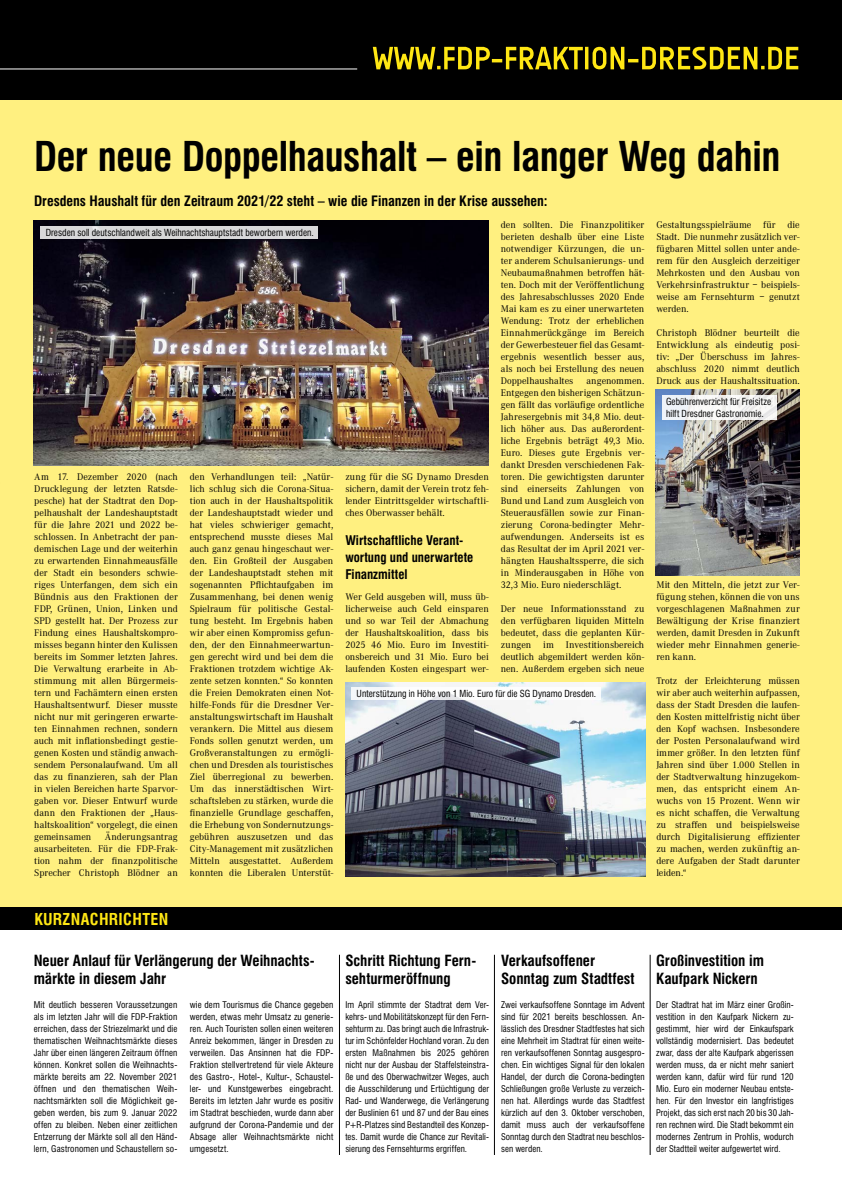
<style>
.page{position:relative;width:842px;height:1191px;background:#fff080}
.page>*{position:absolute;margin:0;border:0;box-sizing:border-box;transform-origin:0 0}
.t1{font:700 condensed 40px "Swiss 721 BT";letter-spacing:-.01em;color:#000}
.t2{font:700 condensed 16px "Swiss 721 BT";letter-spacing:.025em;color:#ffe714}
.t3{font:700 condensed 15px/18px "Swiss 721 BT";color:#000}
.t4{font:700 condensed 14px "Swiss 721 BT";color:#000}
.t5{font:700 condensed 13px/17px "Swiss 721 BT";color:#000}
.t6{font:10px/12px "Corporate A";color:#000;text-align:justify}
.t7{font:condensed 9.5px/12px "Swiss 721 BT";letter-spacing:.005em;color:#000}
.t8{font:condensed 9px/12px "Swiss 721 BT";letter-spacing:.01em;color:#000;text-align:justify}
</style>
<div class="page">
<div style="left:0;top:909px;width:842px;height:282px;background:#fff"></div>
<div style="left:0;top:0;width:842px;height:99px;background:#000"></div>
<hr style="left:0;top:68px;width:357px;height:1px;background:#fff">
<svg style="left:373px;top:47px;width:425px;height:22px"></svg>
<hr style="left:339px;top:954px;width:1px;height:201px;background:#000">
<hr style="left:494px;top:954px;width:1px;height:201px;background:#000">
<div style="left:0;top:907px;width:842px;height:23px;background:#000"></div>
<img style="left:34px;top:221px;width:455px;height:244px">
<div style="left:40px;top:226px;width:278px;height:13px;background:#d8d8d9"></div>
<hr style="left:650px;top:954px;width:1px;height:201px;background:#000">
<img style="left:345px;top:682px;width:300px;height:194px">
<div style="left:351px;top:687px;width:250px;height:13px;background:#fff"></div>
<img style="left:656px;top:390px;width:143px;height:185px">
<div style="left:662px;top:395px;width:115px;height:25px;background:linear-gradient(to right,#f2f5fa,#f5f2ef)"></div>
<h1 class="t1" style="left:34px;top:133px;width:748px">Der neue Doppelhaushalt – ein langer Weg dahin</h1>
<h3 class="t4" style="left:34px;top:193px;width:515px">Dresdens Haushalt für den Zeitraum 2021/22 steht – wie die Finanzen in der Krise aussehen:</h3>
<p class="t7" style="left:46px;top:227px;width:270px">Dresden soll deutschlandweit als Weihnachtshauptstadt beworbern werden.</p>
<p class="t6" style="left:501px;top:219px;width:145px">den sollten. Die Finanzpolitiker berieten deshalb über eine Liste notwendiger Kürzungen, die un&shy;ter anderem Schulsanierungs- und Neubaumaßnahmen betroffen hät&shy;ten. Doch mit der Veröffentlichung des Jahresabschlusses 2020 Ende Mai kam es zu einer unerwarteten Wendung: Trotz der erheblichen Einnahmerückgänge im Bereich der Gewerbesteuer fiel das Gesamt&shy;ergebnis wesentlich besser aus, als noch bei Erstellung des neuen Doppelhaushaltes</p>
<p class="t6" style="left:501px;top:375px;width:145px;text-indent:86px">angenommen.<br>Entgegen den bisherigen Schätzun&shy;gen fällt das vorläufige ordentliche Jahresergebnis mit 34,8 Mio. deut&shy;lich höher aus. Das außerordent&shy;liche Ergebnis beträgt 49,3 Mio.<br>Euro. Dieses gute Ergebnis ver&shy;dankt Dresden verschiedenen Fak&shy;toren. Die gewichtigsten darunter sind einerseits Zahlungen von Bund und Land zum Ausgleich von Steuerausfällen sowie zur Finan&shy;zierung Corona-bedingter Mehr&shy;aufwendungen. Anderseits ist es das Resultat der im April 2021 ver&shy;hängten Haushaltssperre, die sich in Minderausgaben in Höhe von 32,3 Mio. Euro niederschlägt.</p>
<p class="t6" style="left:501px;top:603px;width:145px">Der neue Informationsstand zu den verfügbaren liquiden Mitteln bedeutet, dass die geplanten Kür&shy;zungen im Investitionsbereich deutlich abgemildert werden kön&shy;nen. Außerdem ergeben sich neue</p>
<p class="t6" style="left:34px;top:471px;width:145px">Am 17. Dezember 2020 (nach Drucklegung der letzten Ratsde&shy;pesche) hat der Stadtrat den Dop&shy;pelhaushalt der Landeshauptstadt für die Jahre 2021 und 2022 be&shy;schlossen. In Anbetracht der pan&shy;demischen Lage und der weiterhin zu erwartenden Einnahmeausfälle der Stadt ein besonders schwie&shy;riges Unterfangen, dem sich ein Bündnis aus den Fraktionen der FDP, Grünen, Union, Linken und SPD gestellt hat. Der Prozess zur Findung eines Haushaltskompro&shy;misses begann hinter den Kulissen bereits im Sommer letzten Jahres.<br>Die Verwaltung erarbeite in Ab&shy;stimmung mit allen Bürgermeis&shy;tern und Fachämtern einen ersten Haushaltsentwurf. Dieser musste nicht nur mit geringeren erwarte&shy;ten Einnahmen rechnen, sondern auch mit inflationsbedingt gestie&shy;genen Kosten und ständig anwach&shy;sendem Personalaufwand. Um all das zu finanzieren, sah der Plan in vielen Bereichen harte Sparvor&shy;gaben vor. Dieser Entwurf wurde dann den Fraktionen der „Haus&shy;haltskoalition“ vorgelegt, die einen gemeinsamen</p>
<p class="t6" style="left:190px;top:471px;width:145px">den Verhandlungen teil: „Natür&shy;lich schlug sich die Corona-Situa&shy;tion auch in der Haushaltspolitik der Landeshauptstadt wieder und hat vieles schwieriger gemacht, entsprechend musste dieses Mal auch ganz genau hingeschaut wer&shy;den. Ein Großteil der Ausgaben der Landeshauptstadt stehen mit sogenannten Pflichtaufgaben im Zusammenhang, bei denen wenig Spielraum für politische Gestal&shy;tung besteht. Im Ergebnis haben wir aber einen Kompromiss gefun&shy;den, der den Einnahmeerwartun&shy;gen gerecht wird und bei dem die Fraktionen trotzdem wichtige Ak&shy;zente setzen konnten.“ So konnten die Freien Demokraten einen Not&shy;hilfe-Fonds für die Dresdner Ver&shy;anstaltungswirtschaft im Haushalt verankern. Die Mittel aus diesem Fonds sollen genutzt werden, um Großveranstaltungen zu ermögli&shy;chen und Dresden als touristisches Ziel überregional zu bewerben.<br>Um das innerstädtischen Wirt&shy;schaftsleben zu stärken, wurde die finanzielle Grundlage geschaffen, die Erhebung von Sondernutzungs&shy;gebühren auszusetzen und das City-Management mit zusätzlichen Mitteln ausgestattet. Außerdem konnten die Liberalen Unterstüt-</p>
<p class="t6" style="left:345px;top:471px;width:145px">zung für die SG Dynamo Dresden sichern, damit der Verein trotz feh&shy;lender Eintrittsgelder wirtschaftli&shy;ches Oberwasser behält.</p>
<h3 class="t5" style="left:345px;top:532px;width:130px">Wirtschaftliche Verant&shy;wortung und unerwartete<br>Finanzmittel</h3>
<p class="t6" style="left:345px;top:591px;width:145px">Wer Geld ausgeben will, muss üb&shy;licherweise auch Geld einsparen und so war Teil der Abmachung der Haushaltskoalition, dass bis 2025 46 Mio. Euro im Investiti&shy;onsbereich und 31 Mio. Euro bei laufenden Kosten eingespart wer-</p>
<p class="t7" style="left:357px;top:687px;width:241px">Unterstützung in Höhe von 1 Mio. Euro für die SG Dynamo Dresden.</p>
<p class="t6" style="left:34px;top:831px;width:145px;text-indent:71px">Änderungsantrag ausarbeiteten. Für die FDP-Frak&shy;tion nahm der finanzpolitische Sprecher Christoph Blödner an</p>
<p class="t6" style="left:656px;top:219px;width:145px">Gestaltungsspielräume für die Stadt. Die nunmehr zusätzlich ver&shy;fügbaren Mittel sollen unter ande&shy;rem für den Ausgleich derzeitiger Mehrkosten und den Ausbau von Verkehrsinfrastruktur – beispiels&shy;weise am Fernsehturm – genutzt werden.</p>
<p class="t6" style="left:656px;top:327px;width:145px">Christoph Blödner beurteilt die Entwicklung als eindeutig posi&shy;tiv: „Der Überschuss im Jahres&shy;abschluss 2020 nimmt deutlich Druck aus der Haushaltssituation.</p>
<p class="t7" style="left:666px;top:395px;width:107px">Gebührenverzicht für Freisitze hilft Dresdner Gastronomie.</p>
<p class="t6" style="left:656px;top:579px;width:145px">Mit den Mitteln, die jetzt zur Ver&shy;fügung stehen, können die von uns vorgeschlagenen Maßnahmen zur Bewältigung der Krise finanziert werden, damit Dresden in Zukunft wieder mehr Einnahmen generie&shy;ren kann.</p>
<p class="t6" style="left:656px;top:675px;width:145px">Trotz der Erleichterung müssen wir aber auch weiterhin aufpassen, dass der Stadt Dresden die laufen&shy;den Kosten mittelfristig nicht über den Kopf wachsen. Insbesondere der Posten Personalaufwand wird immer größer. In den letzten fünf Jahren sind über 1.000 Stellen in der Stadtverwaltung hinzugekom&shy;men, das entspricht einem An&shy;wuchs von 15 Prozent. Wenn wir es nicht schaffen, die Verwaltung zu straffen und beispielsweise durch Digitalisierung effizienter zu machen, werden zukünftig an&shy;dere Aufgaben der Stadt darunter leiden.“</p>
<h2 class="t2" style="left:34px;top:909px;width:136px">KURZNACHRICHTEN</h2>
<h3 class="t3" style="left:34px;top:951px;width:282px">Neuer Anlauf für Verlängerung der Weihnachts&shy;märkte in diesem Jahr</h3>
<p class="t8" style="left:190px;top:999px;width:145px">wie dem Tourismus die Chance gegeben werden, etwas mehr Umsatz zu generie&shy;ren. Auch Touristen sollen einen weiteren Anreiz bekommen, länger in Dresden zu verweilen. Das Ansinnen hat die FDP-Fraktion stellvertretend für viele Akteure des Gastro-, Hotel-, Kultur-, Schaustel&shy;ler- und Kunstgewerbes eingebracht.<br>Bereits im letzten Jahr wurde es positiv im Stadtrat beschieden, wurde dann aber aufgrund der Corona-Pandemie und der Absage aller Weihnachtsmärkte nicht umgesetzt.</p>
<p class="t8" style="left:34px;top:999px;width:145px">Mit deutlich besseren Voraussetzungen als im letzten Jahr will die FDP-Fraktion erreichen, dass der Striezelmarkt und die thematischen Weihnachtsmärkte dieses Jahr über einen längeren Zeitraum öffnen können. Konkret sollen die Weihnachts&shy;märkte bereits am 22. November 2021 öffnen und den thematischen Weih&shy;nachtsmärkten soll die Möglichkeit ge&shy;geben werden, bis zum 9. Januar 2022 offen zu bleiben. Neben einer zeitlichen Entzerrung der Märkte soll all den Händ&shy;lern, Gastronomen und Schaustellern so-</p>
<h3 class="t3" style="left:345px;top:951px;width:132px">Schritt Richtung Fern&shy;sehturmeröffnung</h3>
<p class="t8" style="left:345px;top:999px;width:145px">Im April stimmte der Stadtrat dem Ver&shy;kehrs- und Mobilitätskonzept für den Fern&shy;sehturm zu. Das bringt auch die Infrastruk&shy;tur im Schönfelder Hochland voran. Zu den ersten Maßnahmen bis 2025 gehören nicht nur der Ausbau der Staffelsteinstra&shy;ße und des Oberwachwitzer Weges, auch die Ausschilderung und Ertüchtigung der Rad- und Wanderwege, die Verlängerung der Buslinien 61 und 87 und der Bau eines P+R-Platzes sind Bestandteil des Konzep&shy;tes. Damit wurde die Chance zur Revitali&shy;sierung des Fernsehturms ergriffen.</p>
<h3 class="t3" style="left:501px;top:951px;width:135px">Verkaufsoffener<br>Sonntag zum Stadtfest</h3>
<p class="t8" style="left:501px;top:999px;width:145px">Zwei verkaufsoffene Sonntage im Advent sind für 2021 bereits beschlossen. An&shy;lässlich des Dresdner Stadtfestes hat sich eine Mehrheit im Stadtrat für einen weite&shy;ren verkaufsoffenen Sonntag ausgespro&shy;chen. Ein wichtiges Signal für den lokalen Handel, der durch die Corona-bedingten Schließungen große Verluste zu verzeich&shy;nen hat. Allerdings wurde das Stadtfest kürzlich auf den 3. Oktober verschoben, damit muss auch der verkaufsoffene Sonntag durch den Stadtrat neu beschlos&shy;sen werden.</p>
<h3 class="t3" style="left:656px;top:951px;width:109px">Großinvestition im<br>Kaufpark Nickern</h3>
<p class="t8" style="left:656px;top:999px;width:139px">Der Stadtrat hat im März einer Großin&shy;vestition in den Kaufpark Nickern zu&shy;gestimmt, hier wird der Einkaufspark vollständig modernisiert. Das bedeutet zwar, dass der alte Kaufpark abgerissen werden muss, da er nicht mehr saniert werden kann, dafür wird für rund 120<br>Mio. Euro ein moderner Neubau entste&shy;hen. Für den Investor ein langfristiges Projekt, das sich erst nach 20 bis 30 Jah&shy;ren rechnen wird. Die Stadt bekommt ein modernes Zentrum in Prohlis, wodurch der Stadtteil weiter aufgewertet wird.</p>
</div>
